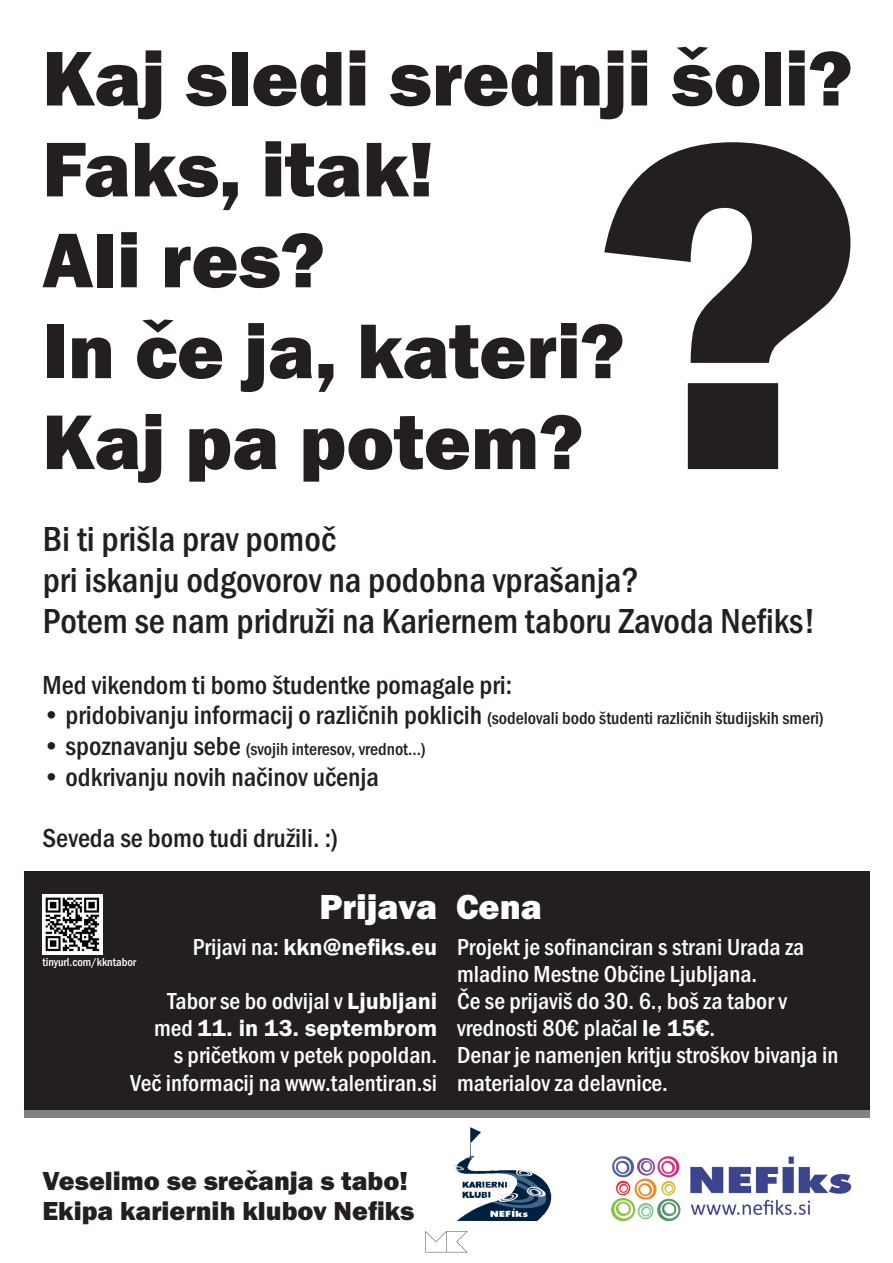
<style>
.page{position:relative;width:893px;height:1263px;background:#fff}
.page>*{position:absolute;margin:0;border:0;box-sizing:border-box;transform-origin:0 0}
.t1{font:800 482.7px "Franklin Gothic";color:#231f20}
.t2{font:800 80.1px/90.9px "Franklin Gothic";color:#231f20}
.t3{font:500 condensed 36px/40.8px "Franklin Gothic";color:#231f20}
.t4{font:800 36px "Franklin Gothic";color:#fff}
.t5{font:500 condensed 27px "Franklin Gothic";color:#231f20}
.t6{font:800 27px/30.6px "Franklin Gothic";color:#231f20}
.t7{font:500 condensed 24px/27.2px "Franklin Gothic";color:#fff;text-align:right}
.t8{font:600 24px "Franklin Gothic";color:#fff}
.t9{font:500 condensed 18px "Franklin Gothic";color:#231f20}
.t10{font:500 condensed 12px "Franklin Gothic";color:#fff}
.s1{font-size:27px}
.s2{font-weight:600;font-stretch:normal}
.s3{font-weight:500;font-stretch:condensed}
</style>
<div class="page">
<img style="left:610px;top:1156px;width:242px;height:66px">
<div style="left:24px;top:881px;width:845px;height:237px;background:#808285"></div>
<div style="left:24px;top:871px;width:845px;height:239px;background:#231f20"></div>
<svg style="left:425px;top:1231px;width:43px;height:21px"></svg>
<img style="left:454px;top:1128px;width:98px;height:92px">
<img style="left:43px;top:894px;width:60px;height:61px">
<h2 class="t2" style="left:42px;top:40px;width:812px">Kaj sledi srednji šoli?<br>Faks, itak!<br>Ali res?<br>In če ja, kateri?<br>Kaj pa potem?</h2>
<h1 class="t1" style="left:599px;top:131px;width:265px">?</h1>
<h3 class="t3" style="left:43px;top:522px;width:774px">Bi ti prišla prav pomoč<br>pri iskanju odgovorov na podobna vprašanja?<br>Potem se nam pridruži na Kariernem taboru Zavoda Nefiks!</h3>
<p class="t5" style="left:43px;top:675px;width:471px">Med vikendom ti bomo študentke pomagale pri:</p>
<p class="t9" style="left:43px;top:712px;width:783px"><span class="s1">• pridobivanju informacij o različnih poklicih</span> (sodelovali bodo študenti različnih študijskih smeri)</p>
<p class="t9" style="left:43px;top:742px;width:385px"><span class="s1">• spoznavanju sebe</span> (svojih interesov, vrednot...)</p>
<p class="t5" style="left:43px;top:767px;width:338px">• odkrivanju novih načinov učenja</p>
<p class="t5" style="left:43px;top:828px;width:297px">Seveda se bomo tudi družili. :)</p>
<h3 class="t4" style="left:319px;top:894px;width:224px">Prijava Cena</h3>
<p class="t7" style="left:457px;top:935px;width:383px;text-align:left">Projekt je sofinanciran s strani Urada za mladino Mestne Občine Ljubljana.<br>Če se prijaviš do 30. 6., boš za tabor v vrednosti 80€ plačal <span class="s2">le 15€</span>.<br>Denar je namenjen kritju stroškov bivanja in materialov za delavnice.</p>
<p class="t8" style="left:193px;top:938px;width:246px"><span class="s3">Prijavi na:</span> kkn@nefiks.eu</p>
<p class="t7" style="left:130px;top:989px;width:308px">Tabor se bo odvijal v <span class="s2">Ljubljani </span>med <span class="s2">11. in 13. septembrom<br></span>s pričetkom v petek popoldan.<br>Več informacij na www.talentiran.si</p>
<p class="t10" style="left:42px;top:957px;width:95px">tinyurl.com/kkntabor</p>
<p class="t6" style="left:43px;top:1168px;width:374px">Veselimo se srečanja s tabo!<br>Ekipa kariernih klubov Nefiks</p>
</div>
